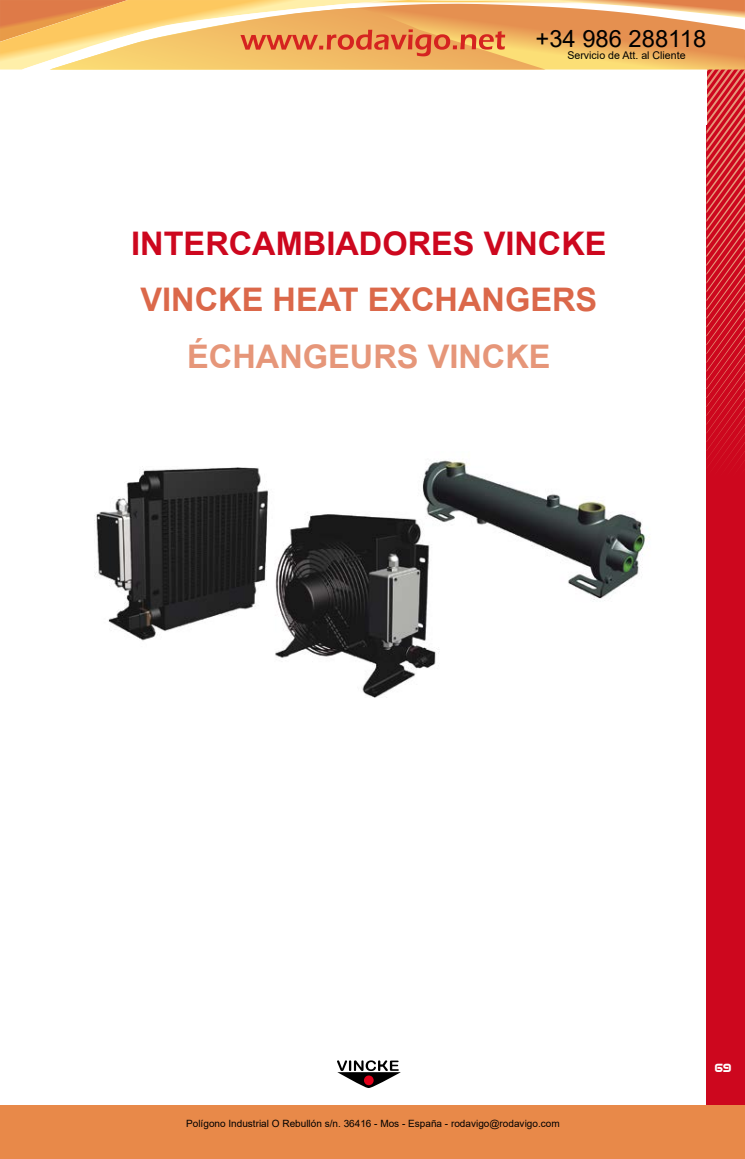
<style>
.page{position:relative;width:745px;height:1159px;background:#fff}
.page>*{position:absolute;margin:0;border:0;box-sizing:border-box;transform-origin:0 0}
.t1{font:700 32.5px "Arial";color:#cd071e}
.t2{font:700 32.5px "Arial";color:#db684a}
.t3{font:700 32.5px "Arial";color:#e69679}
.t4{font:23.75px "Arial";color:#000}
.t5{font:12.62px "Terminator Two";color:#fff}
.t6{font:10.62px "Arial";color:#000}
.t7{font:10px "Arial";color:#000}
</style>
<div class="page">
<svg style="left:337px;top:1060px;width:63px;height:28px"></svg>
<div style="left:364px;top:1075px;width:9px;height:10px;background:#e2001a;border-radius:50%"></div>
<div style="left:706px;top:54px;width:38px;height:1052px;background:#cd071e"></div>
<img style="left:94px;top:478px;width:556px;height:219px">
<div style="left:0;top:1105px;width:744px;height:54px;background:#e88949"></div>
<svg style="left:0;top:0;width:745px;height:478px"></svg>
<h2 class="t4" style="left:535px;top:22px;width:172px">+34 986 288118</h2>
<p class="t6" style="left:567px;top:48px;width:120px">Servicio de Att. al Cliente</p>
<h1 class="t1" style="left:131px;top:222px;width:476px">INTERCAMBIADORES VINCKE</h1>
<h1 class="t2" style="left:140px;top:278px;width:458px">VINCKE HEAT EXCHANGERS</h1>
<h1 class="t3" style="left:187px;top:335px;width:364px">ÉCHANGEURS VINCKE</h1>
<p class="t7" style="left:186px;top:1117px;width:375px">Polígono Industrial O Rebullón s/n. 36416 - Mos - España - rodavigo@rodavigo.com</p>
<p class="t5" style="left:714px;top:1061px;width:18px">69</p>
</div>
